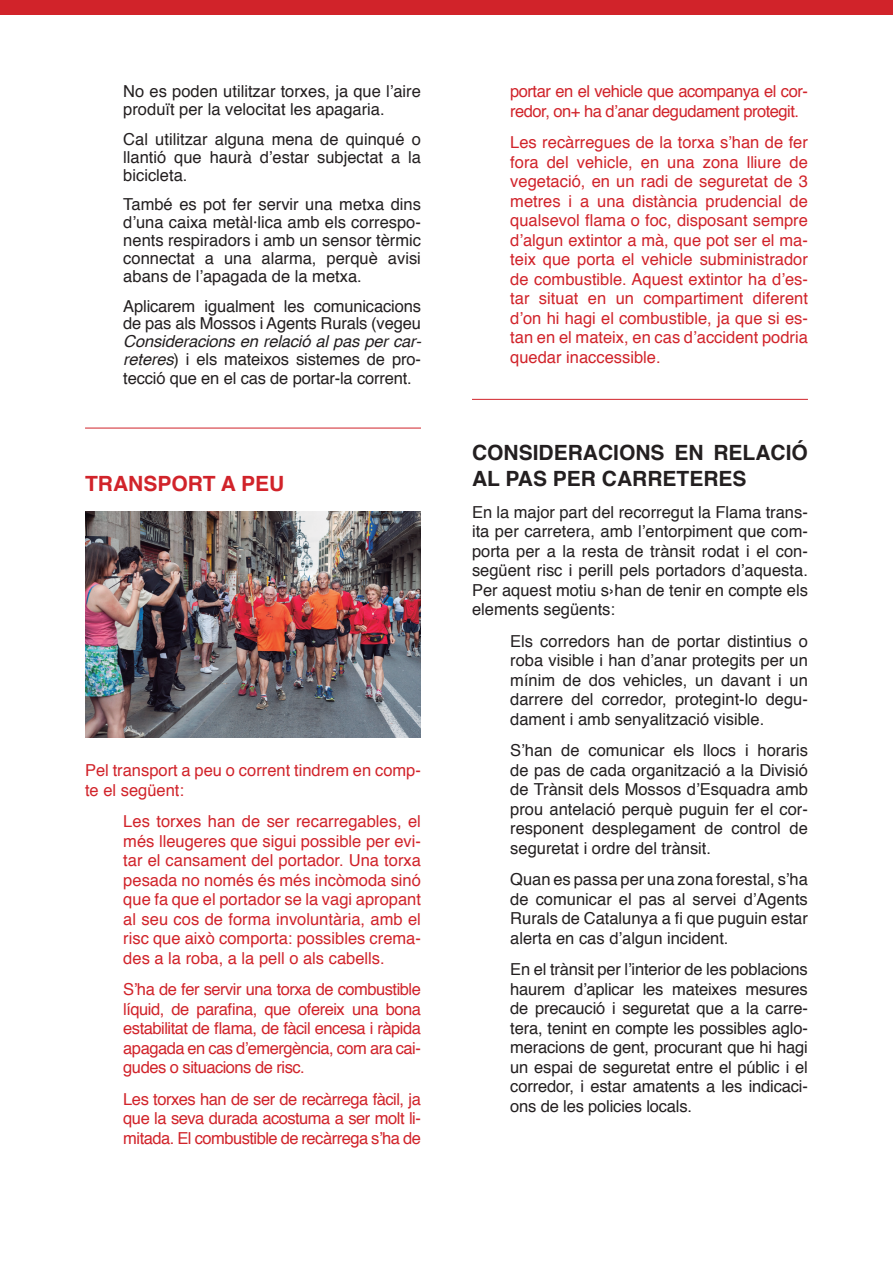
<style>
.page{position:relative;width:893px;height:1263px;background:#fff}
.page>*{position:absolute;margin:0;border:0;box-sizing:border-box;transform-origin:0 0}
.t1{font:700 21px/26px "Helvetica";color:#231f20}
.t2{font:700 21px "Helvetica";color:#d1232a}
.List_Paragraph{font:16.5px/19.5px "Helvetica";color:#231f20;text-align:justify}
.List_Paragraph-2{font:16.5px/19.5px "Helvetica";letter-spacing:-.03em;color:#d1232a;text-align:justify}
.List_Paragraph-3{font:16.5px/19.5px "Helvetica";color:#d1232a}
.s1{font-style:italic}
</style>
<div class="page">
<div style="left:0;top:0;width:893px;height:14px;background:#d1232a"></div>
<hr style="left:472px;top:399px;width:336px;height:1px;background:#d1232a">
<hr style="left:85px;top:428px;width:336px;height:1px;background:#d1232a">
<img style="left:85px;top:512px;width:336px;height:225px">
<p class="List_Paragraph" style="left:123px;top:83px;width:299px;line-height:17.9px">No es poden utilitzar torxes, ja que l’aire produït per la velocitat les apagaria.</p>
<p class="List_Paragraph" style="left:123px;top:131px;width:299px;line-height:17.9px">Cal utilitzar alguna mena de quinqué o llantió que haurà d’estar subjectat a la bicicleta.</p>
<p class="List_Paragraph" style="left:123px;top:196px;width:299px;line-height:17.9px">També es pot fer servir una metxa dins d’una caixa metàl·lica amb els correspo&shy;nents respiradors i amb un sensor tèrmic connectat a una alarma, perquè avisi abans de l’apagada de la metxa.</p>
<p class="List_Paragraph" style="left:123px;top:297px;width:300px;line-height:17.9px">Aplicarem igualment les comunicacions de pas als Mossos i Agents Rurals (vegeu <span class="s1">Consideracions en relació al pas per car&shy;reteres</span>) i els mateixos sistemes de pro-</p>
<p class="List_Paragraph" style="left:123px;top:369px;width:290px">tecció que en el cas de portar-la corrent.</p>
<p class="t2" style="left:85px;top:467px;width:201px">TRANSPORT A PEU</p>
<p class="List_Paragraph-3" style="left:85px;top:761px;width:337px">Pel transport a peu o corrent tindrem en comp&shy;te el següent:</p>
<p class="List_Paragraph-2" style="left:123px;top:812px;width:299px">Les torxes han de ser recarregables, el més lleugeres que sigui possible per evi&shy;tar el cansament del portador. Una torxa pesada no només és més incòmoda sinó que fa que el portador se la vagi apropant al seu cos de forma involuntària, amb el risc que això comporta: possibles crema&shy;des a la roba, a la pell o als cabells.</p>
<p class="List_Paragraph-2" style="left:123px;top:980px;width:299px">S’ha de fer servir una torxa de combustible líquid, de parafina, que ofereix una bona estabilitat de flama, de fàcil encesa i ràpida apagada en cas d’emergència, com ara cai&shy;gudes o situacions de risc.</p>
<p class="List_Paragraph-2" style="left:123px;top:1089px;width:299px">Les torxes han de ser de recàrrega fàcil, ja que la seva durada acostuma a ser molt li&shy;mitada. El combustible de recàrrega s’ha de</p>
<p class="List_Paragraph-2" style="left:510px;top:82px;width:299px">portar en el vehicle que acompanya el cor&shy;redor, on+ ha d’anar degudament protegit.</p>
<p class="List_Paragraph-2" style="left:510px;top:133px;width:299px">Les recàrregues de la torxa s’han de fer fora del vehicle, en una zona lliure de vegetació, en un radi de seguretat de 3 metres i a una distància prudencial de qualsevol flama o foc, disposant sempre d’algun extintor a mà, que pot ser el ma&shy;teix que porta el vehicle subministrador de combustible. Aquest extintor ha d’es&shy;tar situat en un compartiment diferent d’on hi hagi el combustible, ja que si es&shy;tan en el mateix, en cas d’accident podria quedar inaccessible.</p>
<p class="t1" style="left:472px;top:440px;width:337px">CONSIDERACIONS EN RELACIÓ<br>AL PAS PER CARRETERES</p>
<p class="List_Paragraph" style="left:472px;top:503px;width:337px">En la major part del recorregut la Flama trans&shy;ita per carretera, amb l’entorpiment que com&shy;porta per a la resta de trànsit rodat i el con&shy;següent risc i perill pels portadors d’aquesta.<br>Per aquest motiu s›han de tenir en compte els elements següents:</p>
<p class="List_Paragraph" style="left:510px;top:632px;width:299px">Els corredors han de portar distintius o roba visible i han d’anar protegits per un mínim de dos vehicles, un davant i un darrere del corredor, protegint-lo degu&shy;dament i amb senyalització visible.</p>
<p class="List_Paragraph" style="left:510px;top:741px;width:299px">S’han de comunicar els llocs i horaris de pas de cada organització a la Divisió de Trànsit dels Mossos d’Esquadra amb prou antelació perquè puguin fer el cor&shy;responent desplegament de control de seguretat i ordre del trànsit.</p>
<p class="List_Paragraph" style="left:510px;top:870px;width:299px">Quan es passa per una zona forestal, s’ha de comunicar el pas al servei d’Agents Rurals de Catalunya a fi que puguin estar alerta en cas d’algun incident.</p>
<p class="List_Paragraph" style="left:510px;top:960px;width:299px">En el trànsit per l’interior de les poblacions haurem d’aplicar les mateixes mesures de precaució i seguretat que a la carre&shy;tera, tenint en compte les possibles aglo&shy;meracions de gent, procurant que hi hagi un espai de seguretat entre el públic i el corredor, i estar amatents a les indicaci&shy;ons de les policies locals.</p>
</div>
